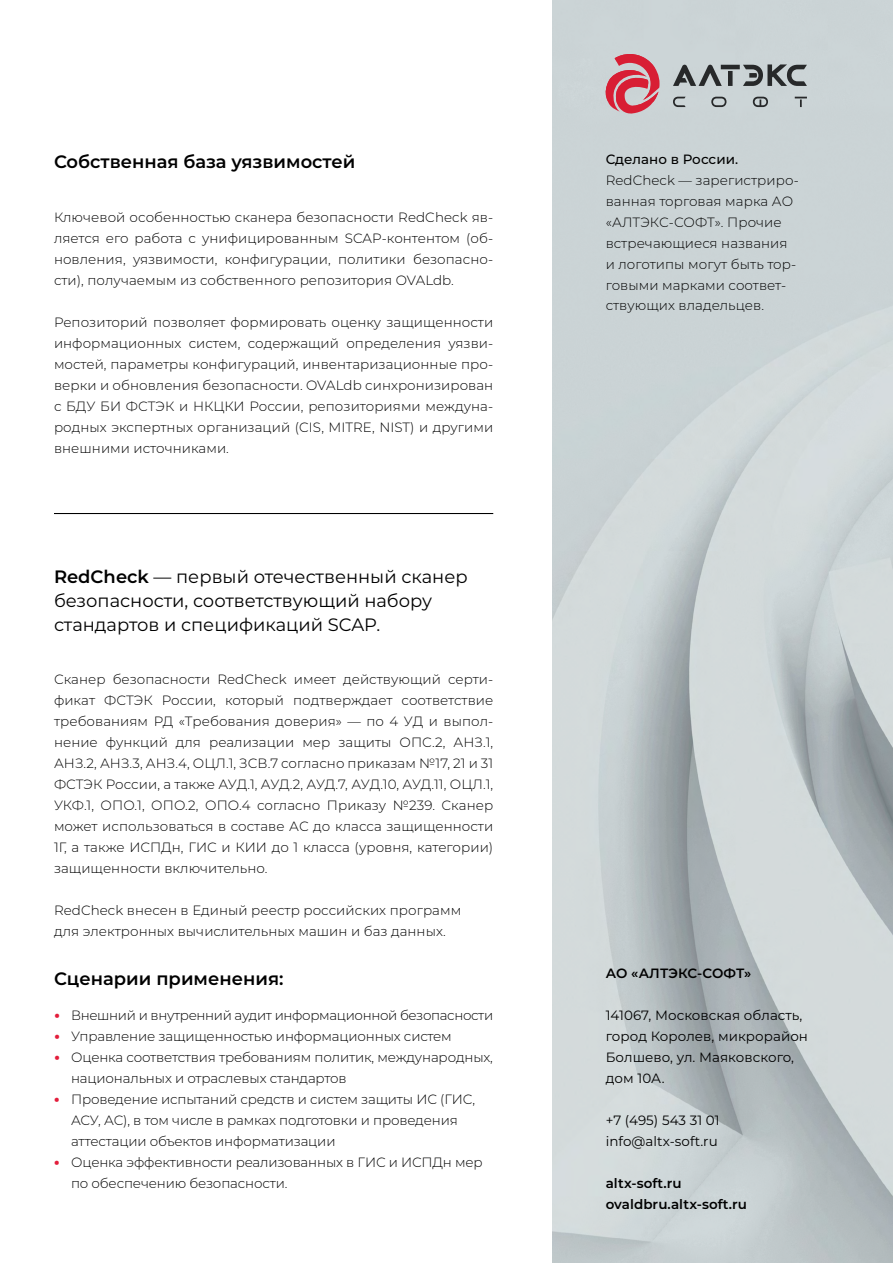
<style>
.page{position:relative;width:893px;height:1263px;background:#fff}
.page>*{position:absolute;margin:0;border:0;box-sizing:border-box;transform-origin:0 0}
.t1{font:18px/23.9px "Montserrat";color:#000}
.t2{font:600 18px "Montserrat";color:#000}
.t3{font:300 13.5px/21px "Montserrat";letter-spacing:-.01em;color:#000}
.t4{font:13.5px/21px "Montserrat";letter-spacing:.005em;color:#000}
.t5{font:600 13.5px/21px "Montserrat";letter-spacing:.005em;color:#000}
.t6{font:500 13.5px "Montserrat";letter-spacing:.005em;color:#000}
.s1{font-weight:600}
.s2{font-family:"PT Sans";font-weight:700;color:#e31d3b}
</style>
<div class="page">
<img style="left:553px;top:0;width:340px;height:1263px">
<svg style="left:673px;top:64px;width:134px;height:43px"></svg>
<svg style="left:605px;top:53px;width:54px;height:63px"></svg>
<hr style="left:54px;top:513px;width:439px;height:1px;background:#000">
<h1 class="t2" style="left:54px;top:149px;width:303px">Собственная база уязвимостей</h1>
<p class="t3" style="left:54px;top:206px;width:441px;text-align:justify">Ключевой особенностью сканера безопасности RedCheck яв&shy;ляется его работа с унифицированным SCAP-контентом (об&shy;новления, уязвимости, конфигурации, политики безопасно&shy;сти), получаемым из собственного репозитория OVALdb.</p>
<p class="t3" style="left:54px;top:311px;width:441px;text-align:justify">Репозиторий позволяет формировать оценку защищенности информационных систем, содержащий определения уязви&shy;мостей, параметры конфигураций, инвентаризационные про&shy;верки и обновления безопасности. OVALdb синхронизирован с БДУ БИ ФСТЭК и НКЦКИ России, репозиториями междуна&shy;родных экспертных организаций (CIS, MITRE, NIST) и другими внешними источниками.</p>
<h1 class="t1" style="left:54px;top:564px;width:415px"><span class="s1">RedCheck</span> — первый отечественный сканер безопасности, соответствующий набору стандартов и спецификаций SCAP.</h1>
<p class="t3" style="left:54px;top:668px;width:441px;text-align:justify">Сканер безопасности RedCheck имеет действующий серти&shy;фикат ФСТЭК России, который подтверждает соответствие требованиям РД «Требования доверия» — по 4 УД и выпол&shy;нение функций для реализации мер защиты ОПС.2, АНЗ.1, АНЗ.2, АНЗ.3, АНЗ.4, ОЦЛ.1, ЗСВ.7 согласно приказам №17, 21 и 31<br>ФСТЭК России, а также АУД.1, АУД.2, АУД.7, АУД.10, АУД.11, ОЦЛ.1, УКФ.1, ОПО.1, ОПО.2, ОПО.4 согласно Приказу №239. Сканер может использоваться в составе АС до класса защищенности 1Г, а также ИСПДн, ГИС и КИИ до 1 класса (уровня, категории) защищенности включительно.</p>
<p class="t3" style="left:54px;top:899px;width:409px">RedCheck внесен в Единый реестр российских программ для электронных вычислительных машин и баз данных.</p>
<h1 class="t2" style="left:54px;top:966px;width:231px">Сценарии применения:</h1>
<p class="t3" style="left:54px;top:1004px;width:441px"><span class="s2">•</span> Внешний и внутренний аудит информационной безопасности</p>
<p class="t3" style="left:54px;top:1025px;width:399px"><span class="s2">•</span> Управление защищенностью информационных систем</p>
<p class="t3" style="left:71px;top:1046px;width:423px;text-indent:-17px"><span class="s2">•</span> Оценка соответствия требованиям политик, международных, национальных и отраслевых стандартов</p>
<p class="t3" style="left:71px;top:1088px;width:406px;text-indent:-17px"><span class="s2">•</span> Проведение испытаний средств и систем защиты ИС (ГИС,<br>АСУ, АС), в том числе в рамках подготовки и проведения аттестации объектов информатизации</p>
<p class="t3" style="left:71px;top:1151px;width:413px;text-indent:-17px"><span class="s2">•</span> Оценка эффективности реализованных в ГИС и ИСПДн мер по обеспечению безопасности.</p>
<p class="t6" style="left:606px;top:150px;width:134px">Сделано в России.</p>
<p class="t3" style="left:606px;top:169px;width:195px">RedCheck — зарегистриро&shy;ванная торговая марка АО «АЛТЭКС-СОФТ». Прочие встречающиеся названия и логотипы могут быть тор&shy;говыми марками соответ&shy;ствующих владельцев.</p>
<p class="t5" style="left:606px;top:962px;width:147px">АО «АЛТЭКС-СОФТ»</p>
<p class="t4" style="left:606px;top:1004px;width:204px">141067, Московская область, город Королев, микрорайон<br>Болшево, ул. Маяковского, дом 10А.</p>
<p class="t4" style="left:606px;top:1109px;width:115px">+7 (495) 543 31 01 info@altx-soft.ru</p>
<p class="t5" style="left:606px;top:1172px;width:143px">altx-soft.ru ovaldbru.altx-soft.ru</p>
</div>
